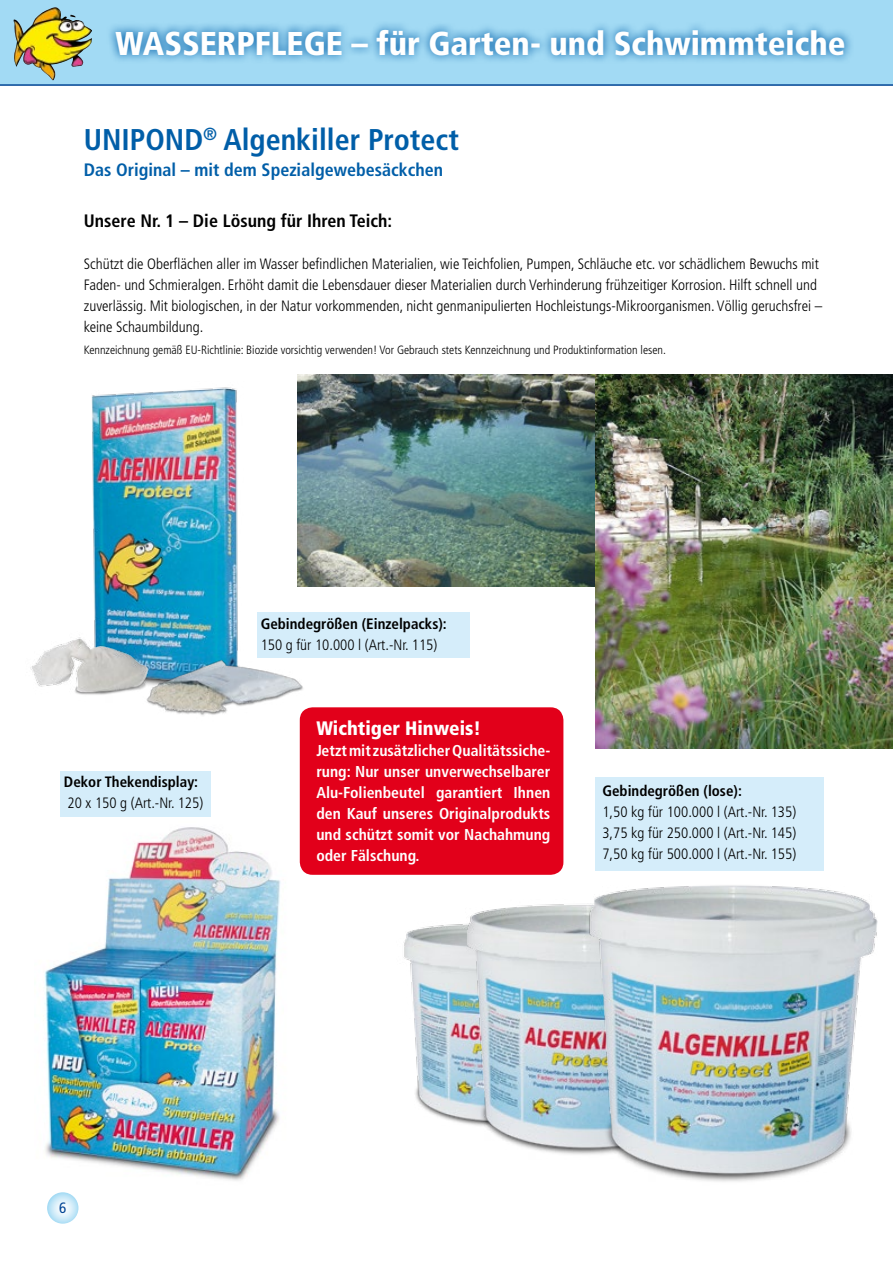
<style>
.page{position:relative;width:893px;height:1263px;background:#fff}
.page>*{position:absolute;margin:0;border:0;box-sizing:border-box;transform-origin:0 0}
.t1{font:900 condensed 33px "Frutiger";color:#fff}
.t2{font:700 condensed 30px "Frutiger";color:#005ea8}
.t3{font:900 condensed 19.5px "Frutiger";color:#fff}
.t4{font:700 condensed 18px "Frutiger";color:#005ea8}
.t5{font:700 condensed 18px "Frutiger";color:#000}
.t6{font:700 condensed 15.75px/21px "Frutiger";color:#fff;text-align:justify}
.t7{font:300 condensed 15px/21px "Frutiger";color:#000}
.t8{font:700 condensed 15px "Frutiger";color:#000}
.t9{font:condensed 15px "Frutiger";color:#004494}
.t10{font:300 condensed 12px "Frutiger";color:#000}
</style>
<div class="page">
<div style="left:0;top:0;width:893px;height:85px;background:#a2daf4"></div>
<svg style="left:47px;top:1192px;width:31px;height:32px"></svg>
<img style="left:13px;top:7px;width:79px;height:73px">
<hr style="left:0;top:84px;width:893px;height:2px;background:#004494">
<svg style="left:109px;top:24px;width:742px;height:37px"></svg>
<img style="left:404px;top:924px;width:45px;height:196px">
<img style="left:449px;top:904px;width:119px;height:250px">
<img style="left:568px;top:867px;width:309px;height:315px">
<img style="left:91px;top:387px;width:147px;height:238px">
<img style="left:30px;top:623px;width:132px;height:72px">
<img style="left:141px;top:625px;width:164px;height:101px">
<div style="left:257px;top:612px;width:213px;height:46px;background:#d5edfa"></div>
<div style="left:595px;top:777px;width:228px;height:94px;background:#d5edfa"></div>
<img style="left:298px;top:374px;width:297px;height:213px">
<img style="left:595px;top:374px;width:298px;height:374px">
<img style="left:44px;top:816px;width:237px;height:365px">
<div style="left:60px;top:771px;width:150px;height:45px;background:#d5edfa"></div>
<div style="left:300px;top:707px;width:263px;height:168px;background:#e2001a;border-radius:13px"></div>
<h1 class="t1" style="left:115px;top:24px;width:731px">WASSERPFLEGE – für Garten- und Schwimmteiche</h1>
<h2 class="t2" style="left:84px;top:122px;width:377px">UNIPOND<sup>®</sup> Algenkiller Protect</h2>
<p class="t4" style="left:84px;top:159px;width:361px">Das Original – mit dem Spezialgewebesäckchen</p>
<p class="t5" style="left:84px;top:210px;width:310px">Unsere Nr. 1 – Die Lösung für Ihren Teich:</p>
<p class="t7" style="left:84px;top:253px;width:740px">Schützt die Oberflächen aller im Wasser befindlichen Materialien, wie Teichfolien, Pumpen, Schläuche etc. vor schädlichem Bewuchs mit Faden- und Schmieralgen. Erhöht damit die Lebensdauer dieser Materialien durch Verhinderung frühzeitiger Korrosion. Hilft schnell und zuverlässig. Mit biologischen, in der Natur vorkommenden, nicht genmanipulierten Hochleistungs-Mikroorganismen. Völlig geruchsfrei – keine Schaumbildung.</p>
<p class="t10" style="left:84px;top:343px;width:584px">Kennzeichnung gemäß EU-Richtlinie: Biozide vorsichtig verwenden! Vor Gebrauch stets Kennzeichnung und Produktinformation lesen.</p>
<p class="t8" style="left:64px;top:773px;width:136px">Dekor Thekendisplay:</p>
<p class="t7" style="left:68px;top:793px;width:137px">20 x 150 g (Art.-Nr. 125)</p>
<p class="t8" style="left:261px;top:615px;width:188px">Gebindegrößen (Einzelpacks):</p>
<p class="t7" style="left:261px;top:634px;width:178px">150 g für 10.000 l (Art.-Nr. 115)</p>
<h3 class="t3" style="left:316px;top:717px;width:166px">Wichtiger Hinweis!</h3>
<p class="t6" style="left:316px;top:740px;width:235px">Jetzt mit zusätzlicher Qualitätssiche&shy;rung: Nur unser unverwechselbarer Alu-Folienbeutel garantiert Ihnen den Kauf unseres Originalprodukts und schützt somit vor Nachahmung oder Fälschung.</p>
<p class="t8" style="left:602px;top:781px;width:141px">Gebindegrößen (lose):</p>
<p class="t7" style="left:602px;top:801px;width:195px;text-align:justify">1,50 kg für 100.000 l (Art.-Nr. 135)<br>3,75 kg für 250.000 l (Art.-Nr. 145)<br>7,50 kg für 500.000 l (Art.-Nr. 155)</p>
<p class="t9" style="left:59px;top:1199px;width:9px">6</p>
</div>
